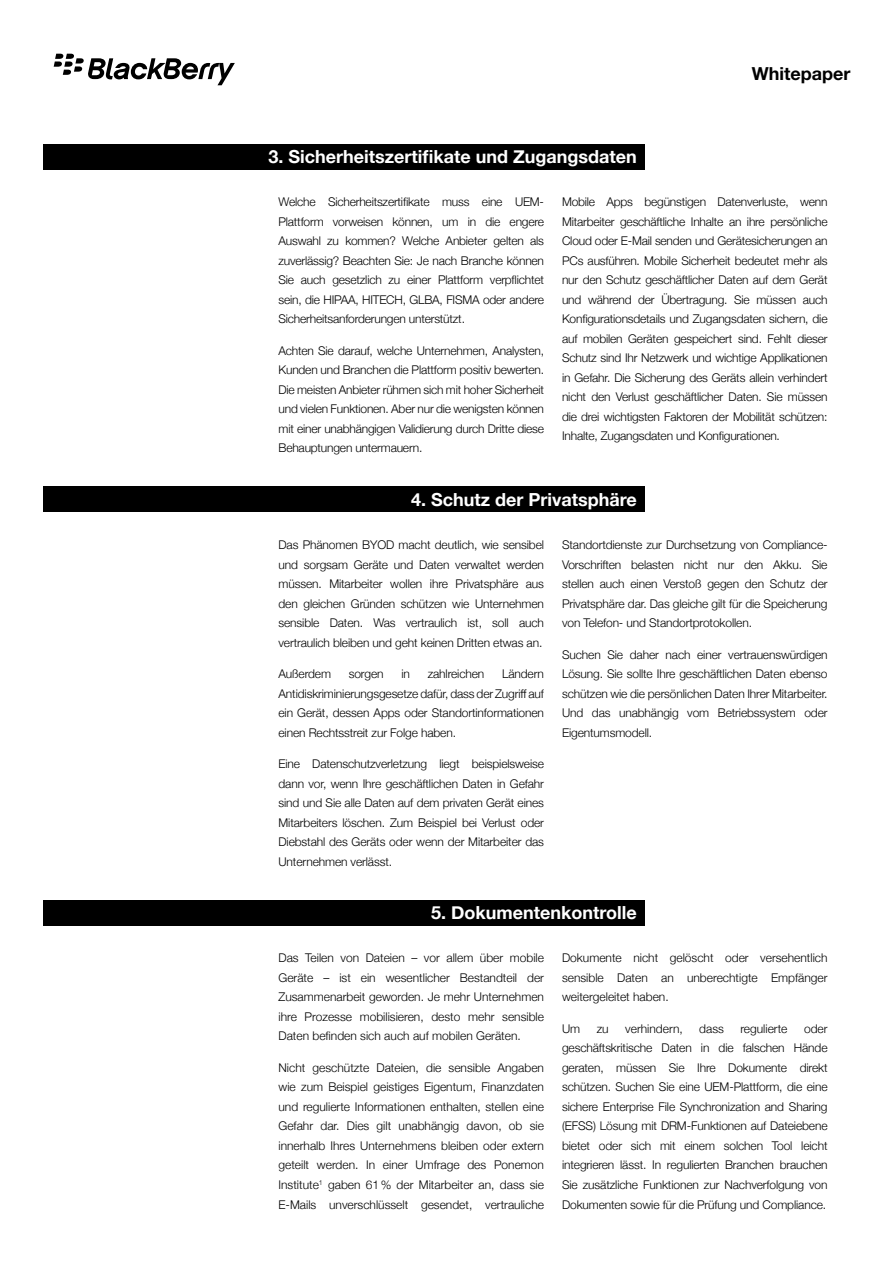
<style>
.page{position:relative;width:893px;height:1263px;background:#fff}
.page>*{position:absolute;margin:0;border:0;box-sizing:border-box;transform-origin:0 0}
.t1{font:700 18px "Helvetica Neue";color:#fff}
.t2{font:700 18px "Helvetica Neue LT Std";color:#000}
.Body_Copy{font:300 12px/19.5px "Helvetica Neue";letter-spacing:-.01em;color:#000;text-align:justify}
</style>
<div class="page">
<div style="left:43px;top:144px;width:601px;height:26px;background:#000"></div>
<div style="left:43px;top:487px;width:601px;height:25px;background:#000"></div>
<div style="left:43px;top:900px;width:601px;height:25px;background:#000"></div>
<svg style="left:54px;top:54px;width:181px;height:31px"></svg>
<p class="t1" style="left:268px;top:142px;width:370px">3. Sicherheitszertifikate und Zugangsdaten</p>
<p class="t2" style="left:752px;top:62px;width:100px">Whitepaper</p>
<p class="Body_Copy" style="left:279px;top:191px;width:267px">Welche Sicherheitszertifikate muss eine UEM-Plattform vorweisen können, um in die engere Auswahl zu kommen? Welche Anbieter gelten als zuverlässig? Beachten Sie: Je nach Branche können Sie auch gesetzlich zu einer Plattform verpflichtet sein, die HIPAA, HITECH, GLBA, FISMA oder andere Sicherheitsanforderungen unterstützt.</p>
<p class="Body_Copy" style="left:279px;top:340px;width:267px">Achten Sie darauf, welche Unternehmen, Analysten, Kunden und Branchen die Plattform positiv bewerten.<br>Die meisten Anbieter rühmen sich mit hoher Sicherheit und vielen Funktionen. Aber nur die wenigsten können mit einer unabhängigen Validierung durch Dritte diese Behauptungen untermauern.</p>
<p class="Body_Copy" style="left:562px;top:191px;width:267px">Mobile Apps begünstigen Datenverluste, wenn Mitarbeiter geschäftliche Inhalte an ihre persönliche Cloud oder E-Mail senden und Gerätesicherungen an PCs ausführen. Mobile Sicherheit bedeutet mehr als nur den Schutz geschäftlicher Daten auf dem Gerät und während der Übertragung. Sie müssen auch Konfigurationsdetails und Zugangsdaten sichern, die auf mobilen Geräten gespeichert sind. Fehlt dieser Schutz sind Ihr Netzwerk und wichtige Applikationen in Gefahr. Die Sicherung des Geräts allein verhindert nicht den Verlust geschäftlicher Daten. Sie müssen die drei wichtigsten Faktoren der Mobilität schützen:<br>Inhalte, Zugangsdaten und Konfigurationen.</p>
<p class="t1" style="left:411px;top:485px;width:227px">4. Schutz der Privatsphäre</p>
<p class="Body_Copy" style="left:279px;top:534px;width:267px">Das Phänomen BYOD macht deutlich, wie sensibel und sorgsam Geräte und Daten verwaltet werden müssen. Mitarbeiter wollen ihre Privatsphäre aus den gleichen Gründen schützen wie Unternehmen sensible Daten. Was vertraulich ist, soll auch vertraulich bleiben und geht keinen Dritten etwas an.</p>
<p class="Body_Copy" style="left:279px;top:663px;width:54px">Außerdem</p>
<p class="Body_Copy" style="left:349px;top:663px;width:36px">sorgen</p>
<p class="Body_Copy" style="left:401px;top:663px;width:10px">in</p>
<p class="Body_Copy" style="left:428px;top:663px;width:58px">zahlreichen</p>
<p class="Body_Copy" style="left:279px;top:663px;width:267px;text-indent:224px">Ländern Antidiskriminierungsgesetze dafür, dass der Zugriff auf ein Gerät, dessen Apps oder Standortinformationen einen Rechtsstreit zur Folge haben.</p>
<p class="Body_Copy" style="left:279px;top:753px;width:267px">Eine Datenschutzverletzung liegt beispielsweise dann vor, wenn Ihre geschäftlichen Daten in Gefahr sind und Sie alle Daten auf dem privaten Gerät eines Mitarbeiters löschen. Zum Beispiel bei Verlust oder Diebstahl des Geräts oder wenn der Mitarbeiter das Unternehmen verlässt.</p>
<p class="Body_Copy" style="left:562px;top:534px;width:267px">Standortdienste zur Durchsetzung von Compliance-Vorschriften belasten nicht nur den Akku. Sie stellen auch einen Verstoß gegen den Schutz der Privatsphäre dar. Das gleiche gilt für die Speicherung von Telefon- und Standortprotokollen.</p>
<p class="Body_Copy" style="left:562px;top:644px;width:267px">Suchen Sie daher nach einer vertrauenswürdigen Lösung. Sie sollte Ihre geschäftlichen Daten ebenso schützen wie die persönlichen Daten Ihrer Mitarbeiter.<br>Und das unabhängig vom Betriebssystem oder Eigentumsmodell.</p>
<p class="t1" style="left:431px;top:898px;width:207px">5. Dokumentenkontrolle</p>
<p class="Body_Copy" style="left:279px;top:947px;width:267px">Das Teilen von Dateien – vor allem über mobile Geräte – ist ein wesentlicher Bestandteil der Zusammenarbeit geworden. Je mehr Unternehmen ihre Prozesse mobilisieren, desto mehr sensible Daten befinden sich auch auf mobilen Geräten.</p>
<p class="Body_Copy" style="left:279px;top:1057px;width:267px">Nicht geschützte Dateien, die sensible Angaben wie zum Beispiel geistiges Eigentum, Finanzdaten und regulierte Informationen enthalten, stellen eine Gefahr dar. Dies gilt unabhängig davon, ob sie innerhalb Ihres Unternehmens bleiben oder extern geteilt werden. In einer Umfrage des Ponemon Institute<sup>1</sup> gaben 61% der Mitarbeiter an, dass sie E-Mails unverschlüsselt gesendet, vertrauliche</p>
<p class="Body_Copy" style="left:562px;top:947px;width:267px">Dokumente nicht gelöscht oder versehentlich sensible Daten an unberechtigte Empfänger weitergeleitet haben.</p>
<p class="Body_Copy" style="left:562px;top:1018px;width:20px">Um</p>
<p class="Body_Copy" style="left:597px;top:1018px;width:13px">zu</p>
<p class="Body_Copy" style="left:625px;top:1018px;width:59px">verhindern,</p>
<p class="Body_Copy" style="left:699px;top:1018px;width:26px">dass</p>
<p class="Body_Copy" style="left:740px;top:1018px;width:49px">regulierte</p>
<p class="Body_Copy" style="left:562px;top:1018px;width:267px;text-indent:242px">oder geschäftskritische Daten in die falschen Hände geraten, müssen Sie Ihre Dokumente direkt schützen. Suchen Sie eine UEM-Plattform, die eine sichere Enterprise File Synchronization and Sharing (EFSS) Lösung mit DRM-Funktionen auf Dateiebene bietet oder sich mit einem solchen Tool leicht integrieren lässt. In regulierten Branchen brauchen Sie zusätzliche Funktionen zur Nachverfolgung von Dokumenten sowie für die Prüfung und Compliance.</p>
</div>
